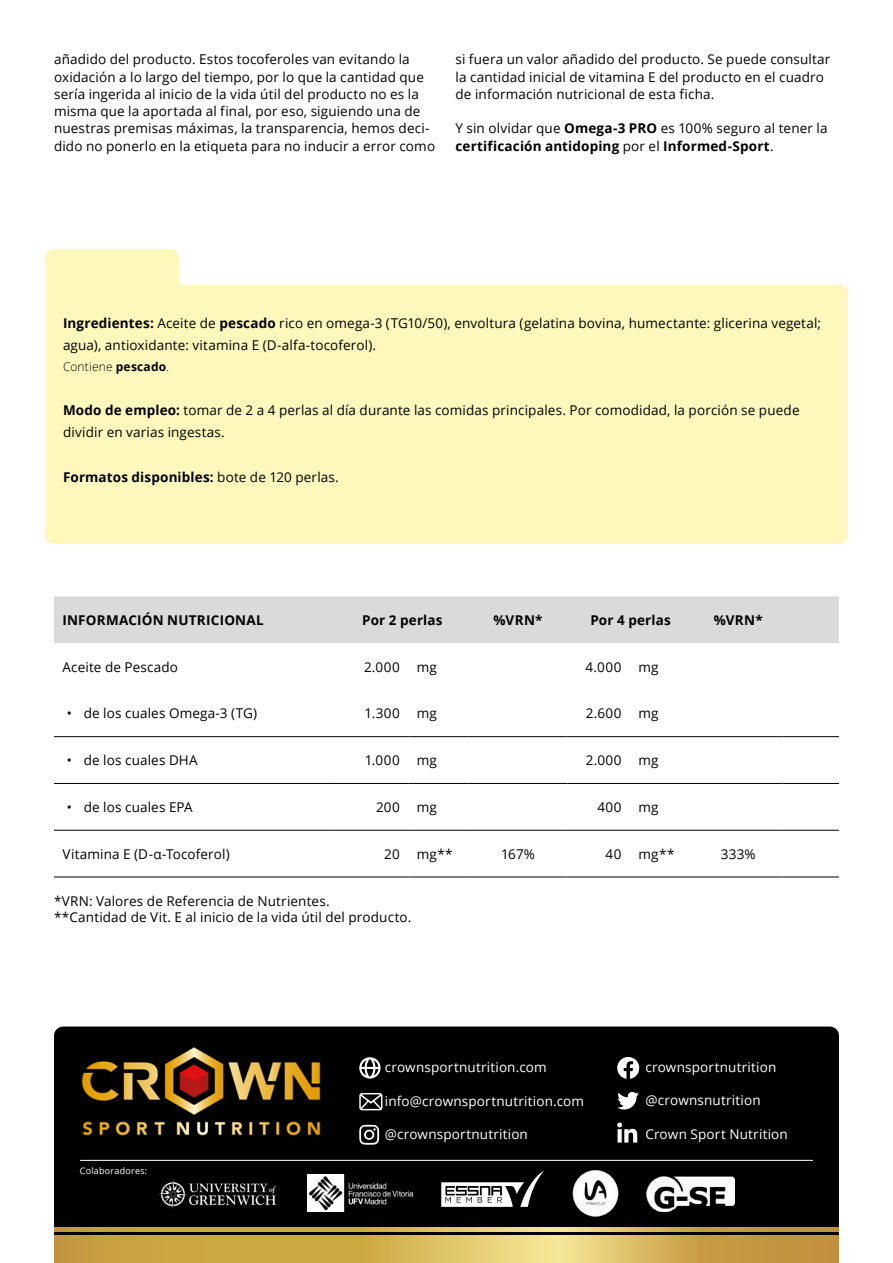
<style>
.page{position:relative;width:893px;height:1263px;background:#fff}
.page>*{position:absolute;margin:0;border:0;box-sizing:border-box;transform-origin:0 0}
.t1{font:13.5px/17.2px "Open Sans";letter-spacing:.01em;color:#000}
.t2{font:700 13.5px/17.2px "Open Sans";letter-spacing:.01em;color:#000}
.t3{font:13.5px "Open Sans";letter-spacing:.01em;color:#fff}
.t4{font:300 12px "Open Sans";letter-spacing:.015em;color:#000}
.t5{font:9px "Open Sans";letter-spacing:.025em;color:#fff}
.s1{font-weight:400}
.s2{font-weight:700}
</style>
<div class="page">
<div style="left:54px;top:1026px;width:785px;height:209px;background:#000"></div>
<svg style="left:54px;top:1235px;width:785px;height:28px;background:#d2af53"></svg>
<svg style="left:54px;top:1227px;width:785px;height:4px;background:#d2af53"></svg>
<img style="left:77px;top:1042px;width:248px;height:99px">
<svg style="left:359px;top:1125px;width:20px;height:20px"></svg>
<svg style="left:617px;top:1057px;width:22px;height:22px"></svg>
<svg style="left:617px;top:1092px;width:22px;height:17px"></svg>
<svg style="left:617px;top:1122px;width:20px;height:20px"></svg>
<svg style="left:359px;top:1057px;width:22px;height:21px"></svg>
<svg style="left:359px;top:1093px;width:23px;height:17px"></svg>
<hr style="left:80px;top:1160px;width:733px;height:1px;background:#fff">
<img style="left:572px;top:1170px;width:47px;height:46px">
<img style="left:159px;top:1179px;width:117px;height:30px">
<img style="left:308px;top:1175px;width:109px;height:36px">
<img style="left:647px;top:1177px;width:87px;height:34px">
<svg style="left:441px;top:1170px;width:103px;height:37px"></svg>
<div style="left:45px;top:249px;width:134px;height:105px;background:#fff8bd"></div>
<div style="left:54px;top:294px;width:785px;height:241px;background:#fff8bd"></div>
<div style="left:45px;top:285px;width:803px;height:259px;border:18px solid #fff8bd"></div>
<div style="left:54px;top:596px;width:785px;height:47px;background:#dadada"></div>
<hr style="left:54px;top:736px;width:282px;height:1px;background:#000">
<hr style="left:336px;top:736px;width:72px;height:1px;background:#000">
<hr style="left:408px;top:736px;width:61px;height:1px;background:#000">
<hr style="left:469px;top:736px;width:98px;height:1px;background:#000">
<hr style="left:567px;top:736px;width:63px;height:1px;background:#000">
<hr style="left:630px;top:736px;width:64px;height:1px;background:#000">
<hr style="left:694px;top:736px;width:88px;height:1px;background:#000">
<hr style="left:782px;top:736px;width:57px;height:1px;background:#000">
<hr style="left:54px;top:783px;width:282px;height:1px;background:#000">
<hr style="left:336px;top:783px;width:72px;height:1px;background:#000">
<hr style="left:408px;top:783px;width:61px;height:1px;background:#000">
<hr style="left:469px;top:783px;width:98px;height:1px;background:#000">
<hr style="left:567px;top:783px;width:63px;height:1px;background:#000">
<hr style="left:630px;top:783px;width:64px;height:1px;background:#000">
<hr style="left:694px;top:783px;width:88px;height:1px;background:#000">
<hr style="left:782px;top:783px;width:57px;height:1px;background:#000">
<hr style="left:54px;top:830px;width:282px;height:1px;background:#000">
<hr style="left:336px;top:830px;width:72px;height:1px;background:#000">
<hr style="left:408px;top:830px;width:61px;height:1px;background:#000">
<hr style="left:469px;top:830px;width:98px;height:1px;background:#000">
<hr style="left:567px;top:830px;width:63px;height:1px;background:#000">
<hr style="left:630px;top:830px;width:64px;height:1px;background:#000">
<hr style="left:694px;top:830px;width:88px;height:1px;background:#000">
<hr style="left:782px;top:830px;width:57px;height:1px;background:#000">
<hr style="left:54px;top:877px;width:282px;height:1px;background:#000">
<hr style="left:336px;top:877px;width:72px;height:1px;background:#000">
<hr style="left:408px;top:877px;width:61px;height:1px;background:#000">
<hr style="left:469px;top:877px;width:98px;height:1px;background:#000">
<hr style="left:567px;top:877px;width:63px;height:1px;background:#000">
<hr style="left:630px;top:877px;width:64px;height:1px;background:#000">
<hr style="left:694px;top:877px;width:88px;height:1px;background:#000">
<hr style="left:782px;top:877px;width:57px;height:1px;background:#000">
<p class="t1" style="left:54px;top:50px;width:383px">añadido del producto. Estos tocoferoles van evitando la oxidación a lo largo del tiempo, por lo que la cantidad que sería ingerida al inicio de la vida útil del producto no es la misma que la aportada al final, por eso, siguiendo una de nuestras premisas máximas, la transparencia, hemos deci&shy;dido no ponerlo en la etiqueta para no inducir a error como</p>
<p class="t1" style="left:455px;top:51px;width:376px">si fuera un valor añadido del producto. Se puede consultar la cantidad inicial de vitamina E del producto en el cuadro de información nutricional de esta ficha.</p>
<p class="t2" style="left:455px;top:120px;width:373px"><span class="s1">Y sin olvidar que</span> Omega-3 PRO <span class="s1">es 100% seguro al tener la </span>certificación antidoping <span class="s1">por el</span> Informed-Sport<span class="s1">.</span></p>
<p class="t1" style="left:63px;top:312px;width:760px;line-height:22.2px"><span class="s2">Ingredientes:</span> Aceite de <span class="s2">pescado</span> rico en omega-3 (TG10/50), envoltura (gelatina bovina, humectante: glicerina vegetal; agua), antioxidante: vitamina E (D-alfa-tocoferol).</p>
<p class="t4" style="left:63px;top:358px;width:107px">Contiene <span class="s2">pescado</span>.</p>
<p class="t1" style="left:63px;top:399px;width:738px;line-height:22.2px"><span class="s2">Modo de empleo:</span> tomar de 2 a 4 perlas al día durante las comidas principales. Por comodidad, la porción se puede dividir en varias ingestas.</p>
<p class="t2" style="left:63px;top:468px;width:277px">Formatos disponibles: <span class="s1">bote de 120 perlas.</span></p>
<p class="t2" style="left:63px;top:611px;width:203px">INFORMACIÓN NUTRICIONAL</p>
<p class="t2" style="left:362px;top:611px;width:82px">Por 2 perlas</p>
<p class="t2" style="left:493px;top:611px;width:51px">%VRN*</p>
<p class="t2" style="left:590px;top:611px;width:82px">Por 4 perlas</p>
<p class="t2" style="left:714px;top:611px;width:51px">%VRN*</p>
<p class="t1" style="left:63px;top:658px;width:117px">Aceite de Pescado</p>
<p class="t1" style="left:364px;top:658px;width:37px">2.000</p>
<p class="t1" style="left:417px;top:658px;width:22px">mg</p>
<p class="t1" style="left:586px;top:658px;width:37px">4.000</p>
<p class="t1" style="left:638px;top:658px;width:22px">mg</p>
<p class="t1" style="left:67px;top:705px;width:192px">• de los cuales Omega-3 (TG)</p>
<p class="t1" style="left:364px;top:705px;width:37px">1.300</p>
<p class="t1" style="left:417px;top:705px;width:22px">mg</p>
<p class="t1" style="left:586px;top:705px;width:37px">2.600</p>
<p class="t1" style="left:638px;top:705px;width:22px">mg</p>
<p class="t1" style="left:67px;top:751px;width:133px">• de los cuales DHA</p>
<p class="t1" style="left:365px;top:751px;width:36px">1.000</p>
<p class="t1" style="left:417px;top:751px;width:22px">mg</p>
<p class="t1" style="left:586px;top:751px;width:37px">2.000</p>
<p class="t1" style="left:638px;top:751px;width:22px">mg</p>
<p class="t1" style="left:67px;top:798px;width:128px">• de los cuales EPA</p>
<p class="t1" style="left:376px;top:798px;width:25px">200</p>
<p class="t1" style="left:417px;top:798px;width:22px">mg</p>
<p class="t1" style="left:597px;top:798px;width:26px">400</p>
<p class="t1" style="left:638px;top:798px;width:22px">mg</p>
<p class="t1" style="left:63px;top:845px;width:169px">Vitamina E (D-α-Tocoferol)</p>
<p class="t1" style="left:384px;top:845px;width:17px">20</p>
<p class="t1" style="left:417px;top:845px;width:37px">mg**</p>
<p class="t1" style="left:501px;top:845px;width:35px">167%</p>
<p class="t1" style="left:606px;top:845px;width:17px">40</p>
<p class="t1" style="left:638px;top:845px;width:37px">mg**</p>
<p class="t1" style="left:721px;top:845px;width:36px">333%</p>
<p class="t1" style="left:54px;top:892px;width:359px;line-height:16.2px">*VRN: Valores de Referencia de Nutrientes.<br>**Cantidad de Vit. E al inicio de la vida útil del producto.</p>
<p class="t5" style="left:80px;top:1165px;width:69px">Colaboradores:</p>
<p class="t3" style="left:385px;top:1058px;width:163px">crownsportnutrition.com</p>
<p class="t3" style="left:385px;top:1091px;width:201px">info@crownsportnutrition.com</p>
<p class="t3" style="left:385px;top:1124px;width:145px">@crownsportnutrition</p>
<p class="t3" style="left:645px;top:1058px;width:132px">crownsportnutrition</p>
<p class="t3" style="left:645px;top:1090px;width:117px">@crownsnutrition</p>
<p class="t3" style="left:645px;top:1124px;width:144px">Crown Sport Nutrition</p>
</div>
